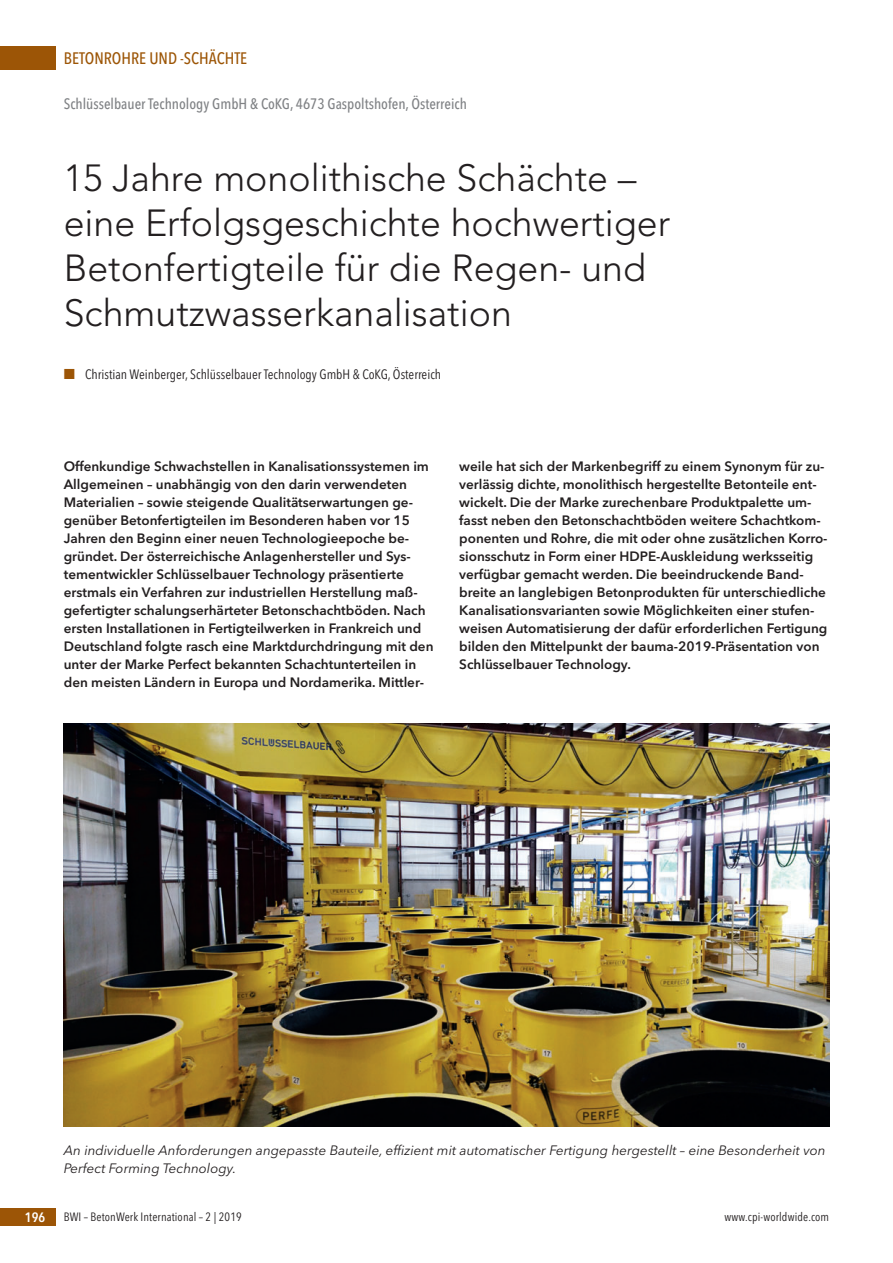
<style>
.page{position:relative;width:893px;height:1263px;background:#fff}
.page>*{position:absolute;margin:0;border:0;box-sizing:border-box;transform-origin:0 0}
.t1{font:300 37.5px/45px "Avenir";color:#231f20}
.t2{font:500 16.5px "Avenir Next Condensed";color:#9c5506}
.t3{font:500 15px "Avenir Next Condensed";color:#808285}
.t4{font:600 13.5px/18px "Avenir Next";color:#231f20}
.t5{font:italic 13.5px/18px "Avenir Next";color:#231f20}
.t6{font:13.5px "Avenir Next Condensed";color:#231f20}
.t7{font:600 13.5px "Avenir Next Condensed";color:#fff}
.t8{font:12px "Avenir Next Condensed";letter-spacing:.01em;color:#231f20}
.s1{font-family:"European Pi Three";color:#9c5506}
</style>
<div class="page">
<div style="left:0;top:47px;width:55px;height:23px;background:#9c5506"></div>
<div style="left:0;top:1208px;width:55px;height:18px;background:#9c5506"></div>
<img style="left:64px;top:724px;width:765px;height:403px">
<p class="t2" style="left:64px;top:51px;width:185px">BETONROHRE UND -SCHÄCHTE</p>
<p class="t3" style="left:64px;top:97px;width:405px">Schlüsselbauer Technology GmbH &amp; CoKG, 4673 Gaspoltshofen, Österreich</p>
<h1 class="t1" style="left:64px;top:158px;width:608px">15 Jahre monolithische Schächte – eine Erfolgsgeschichte hochwertiger Betonfertigteile für die Regen- und Schmutzwasserkanalisation</h1>
<p class="t6" style="left:64px;top:369px;width:379px"><span class="s1">-</span> Christian Weinberger, Schlüsselbauer Technology GmbH &amp; CoKG, Österreich</p>
<p class="t4" style="left:64px;top:458px;width:371px">Offenkundige Schwachstellen in Kanalisationssystemen im Allgemeinen – unabhängig von den darin verwendeten Materialien – sowie steigende Qualitätserwartungen ge&shy;genüber Betonfertigteilen im Besonderen haben vor 15<br>Jahren den Beginn einer neuen Technologieepoche be&shy;gründet. Der österreichische Anlagenhersteller und Sys&shy;tementwickler Schlüsselbauer Technology präsentierte erstmals ein Verfahren zur industriellen Herstellung maß&shy;gefertigter schalungserhärteter Betonschachtböden. Nach ersten Installationen in Fertigteilwerken in Frankreich und Deutschland folgte rasch eine Marktdurchdringung mit den unter der Marke Perfect bekannten Schachtunterteilen in den meisten Ländern in Europa und Nordamerika. Mittler-</p>
<p class="t4" style="left:459px;top:458px;width:370px">weile hat sich der Markenbegriff zu einem Synonym für zu&shy;verlässig dichte, monolithisch hergestellte Betonteile ent&shy;wickelt. Die der Marke zurechenbare Produktpalette um&shy;fasst neben den Betonschachtböden weitere Schachtkom&shy;ponenten und Rohre, die mit oder ohne zusätzlichen Korro&shy;sionsschutz in Form einer HDPE-Auskleidung werksseitig verfügbar gemacht werden. Die beeindruckende Band&shy;breite an langlebigen Betonprodukten für unterschiedliche Kanalisationsvarianten sowie Möglichkeiten einer stufen&shy;weisen Automatisierung der dafür erforderlichen Fertigung bilden den Mittelpunkt der bauma-2019-Präsentation von Schlüsselbauer Technology.</p>
<p class="t5" style="left:64px;top:1142px;width:763px">An individuelle Anforderungen angepasste Bauteile, effizient mit automatischer Fertigung hergestellt – eine Besonderheit von<br>Perfect Forming Technology.</p>
<p class="t7" style="left:25px;top:1209px;width:22px">196</p>
<p class="t8" style="left:64px;top:1211px;width:179px">BWI – BetonWerk International – 2 | 2019</p>
<p class="t8" style="left:725px;top:1211px;width:106px">www.cpi-worldwide.com</p>
</div>
